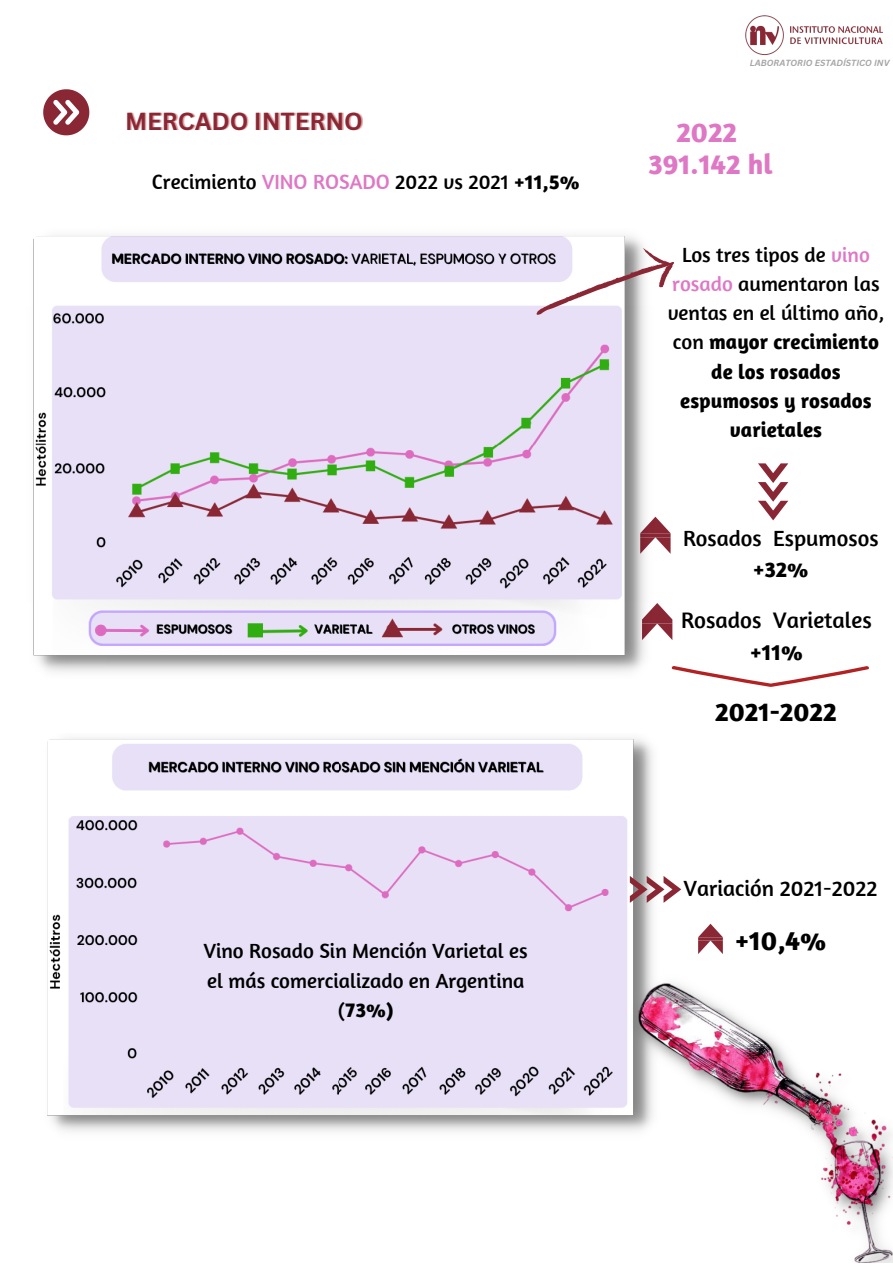
<style>
.page{position:relative;width:893px;height:1264px;background:#fff}
.page>*{position:absolute;margin:0;border:0;box-sizing:border-box;transform-origin:0 0}
.t1{font:700 28.8px "Amaranth";color:#de78c5}
.t2{font:700 27.6px "Amaranth";color:#000}
.t3{font:700 27px "Amaranth";color:#000}
.t4{font:700 24px "Canva Sans";color:#8a2735}
.t5{font:22.95px/31.5px "Amaranth";color:#000;text-align:center}
.t6{font:22.5px/31.5px "Amaranth";color:#000;text-align:center}
.t7{font:700 21px/29.2px "Amaranth";color:#000;text-align:center}
.t8{font:21px/29.2px "Amaranth";color:#000;text-align:center}
.t9{font:italic 700 8.7px "Canva Sans";color:#a6a6a6}
.s1{color:#de78c5}
.s2{font-weight:700}
.s3{font-weight:400}
.s4{font-weight:400;color:#de78c5}
</style>
<div class="page">
<img style="left:745px;top:15px;width:138px;height:41px">
<svg style="left:43px;top:89px;width:46px;height:46px"></svg>
<svg style="left:758px;top:463px;width:30px;height:57px"></svg>
<svg style="left:654px;top:516px;width:16px;height:37px"></svg>
<svg style="left:654px;top:603px;width:18px;height:37px"></svg>
<svg style="left:671px;top:666px;width:198px;height:21px"></svg>
<img style="left:33px;top:235px;width:621px;height:437px">
<svg style="left:528px;top:240px;width:146px;height:79px"></svg>
<img style="left:47px;top:738px;width:606px;height:393px">
<svg style="left:629px;top:875px;width:52px;height:27px"></svg>
<svg style="left:698px;top:923px;width:24px;height:31px"></svg>
<img style="left:628px;top:973px;width:264px;height:289px">
<p class="t4" style="left:125px;top:104px;width:239px">MERCADO INTERNO</p>
<p class="t8" style="left:152px;top:166px;width:429px">Crecimiento <span class="s1">VINO ROSADO</span> 2022 vs 2021 <span class="s2">+11,5%</span></p>
<p class="t8" style="left:204px;top:935px;width:325px">Vino Rosado Sin Mención Varietal es el más comercializado en Argentina (<span class="s2">73%)</span></p>
<p class="t9" style="left:749px;top:57px;width:141px">LABORATORIO ESTADÍSTICO INV</p>
<p class="t1" style="left:676px;top:113px;width:62px">2022</p>
<p class="t1" style="left:648px;top:146px;width:126px">391.142 hl</p>
<p class="t7" style="left:667px;top:239px;width:218px"><span class="s3">Los tres tipos de</span> <span class="s4">vino rosado</span> <span class="s3">aumentaron las ventas en el último año, con</span> mayor crecimiento de los rosados espumosos y rosados varietales</p>
<p class="t6" style="left:683px;top:522px;width:197px">Rosados Espumosos <span class="s2">+32%</span></p>
<p class="t5" style="left:681px;top:604px;width:192px">Rosados Varietales <span class="s2">+11%</span></p>
<p class="t3" style="left:715px;top:695px;width:123px">2021-2022</p>
<p class="t6" style="left:684px;top:871px;width:195px">Variación 2021-2022</p>
<p class="t2" style="left:735px;top:923px;width:93px">+10,4%</p>
</div>
